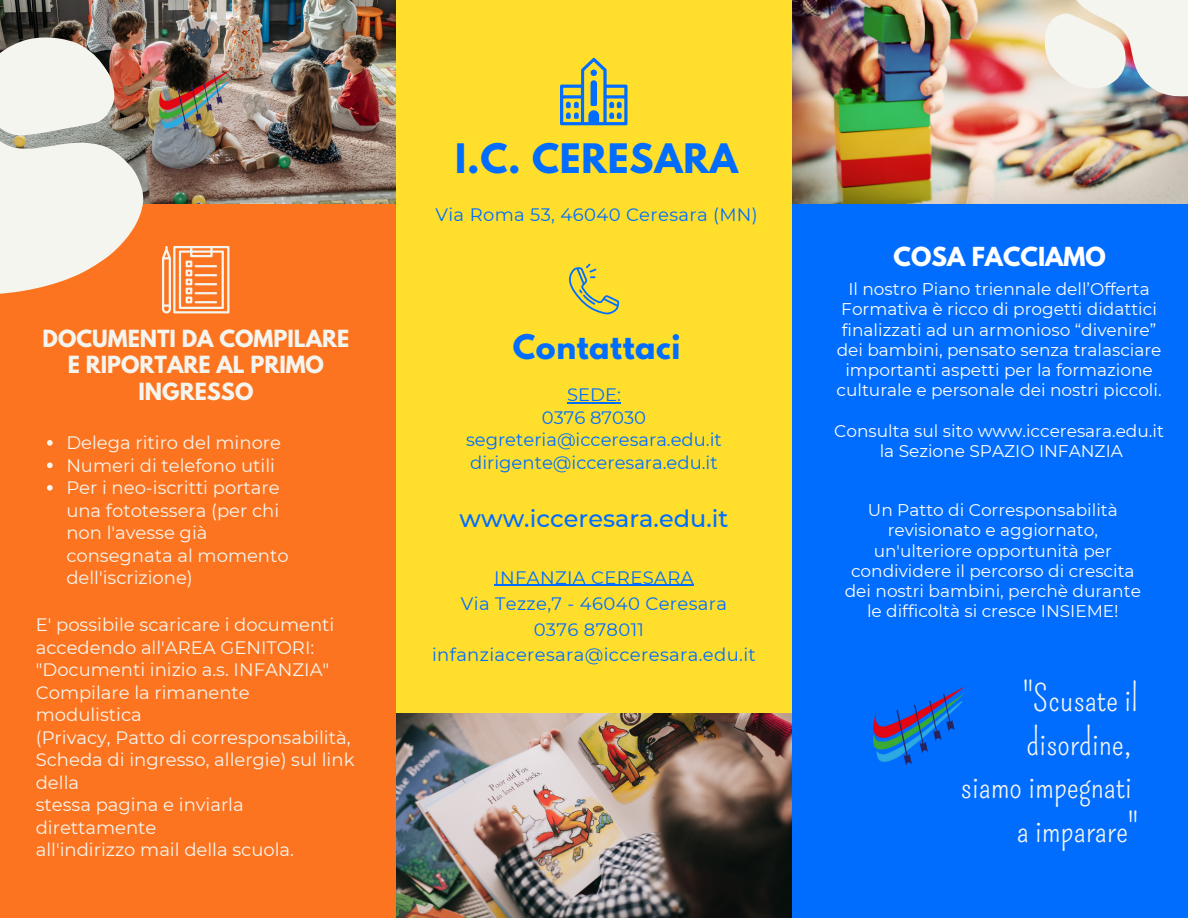
<style>
.page{position:relative;width:1188px;height:918px;background:#fd7420}
.page>*{position:absolute;margin:0;border:0;box-sizing:border-box;transform-origin:0 0}
.t1{font:700 36px "League Spartan";letter-spacing:.02em;color:#006dff}
.t2{font:35.55px/43.8px "Pompiere";color:#f5f5ef;text-align:right}
.t3{font:700 30px "League Spartan";letter-spacing:.02em;color:#006dff}
.t4{font:500 24px "Montserrat";color:#006dff}
.t5{font:700 23.25px "League Spartan";color:#fff}
.t6{font:700 21px/26.5px "League Spartan";color:#f5f5ef;text-align:center}
.t7{font:18px/22.5px "Montserrat";color:#f5f5ef}
.t8{font:18px/25.8px "Montserrat";letter-spacing:.02em;color:#006dff;text-align:center}
.t9{font:18px/22.5px "Montserrat";color:#006dff;text-align:center}
.t10{font:16.95px/20.2px "Montserrat";color:#fff;text-align:center}
</style>
<div class="page">
<div style="left:396px;top:0;width:396px;height:918px;background:#ffdf2b"></div>
<div style="left:792px;top:203px;width:396px;height:715px;background:#006dff"></div>
<img style="left:0;top:0;width:396px;height:204px">
<img style="left:0;top:2px;width:193px;height:312px">
<svg style="left:162px;top:246px;width:67px;height:67px"></svg>
<img style="left:792px;top:0;width:396px;height:203px">
<svg style="left:1043px;top:0;width:145px;height:99px"></svg>
<img style="left:396px;top:713px;width:396px;height:205px">
<svg style="left:47px;top:440px;width:6px;height:6px"></svg>
<svg style="left:47px;top:463px;width:6px;height:5px"></svg>
<svg style="left:47px;top:485px;width:6px;height:6px"></svg>
<svg style="left:569px;top:264px;width:50px;height:50px"></svg>
<hr style="left:494px;top:585px;width:200px;height:1px;background:#006dff">
<svg style="left:560px;top:58px;width:68px;height:67px"></svg>
<hr style="left:567px;top:402px;width:54px;height:1px;background:#006dff">
<img style="left:160px;top:71px;width:70px;height:59px">
<img style="left:873px;top:688px;width:90px;height:76px">
<p class="t6" style="left:43px;top:328px;width:308px">DOCUMENTI DA COMPILARE<br>E RIPORTARE AL PRIMO<br>INGRESSO</p>
<p class="t7" style="left:66px;top:431px;width:224px">Delega ritiro del minore<br>Numeri di telefono utili<br>Per i neo-iscritti portare una fototessera (per chi non l'avesse già consegnata al momento dell'iscrizione)</p>
<p class="t7" style="left:36px;top:614px;width:320px">E' possibile scaricare i documenti accedendo all'AREA GENITORI: "Documenti inizio a.s. INFANZIA"<br>Compilare la rimanente modulistica<br>(Privacy, Patto di corresponsabilità,<br>Scheda di ingresso, allergie) sul link della<br>stessa pagina e inviarla direttamente<br>all'indirizzo mail della scuola.</p>
<h1 class="t1" style="left:455px;top:141px;width:284px">I.C. CERESARA</h1>
<p class="t8" style="left:436px;top:202px;width:324px">Via Roma 53, 46040 Ceresara (MN)</p>
<h3 class="t3" style="left:513px;top:332px;width:169px">Contattaci</h3>
<p class="t9" style="left:466px;top:383px;width:257px">SEDE:<br>0376 87030 segreteria@icceresara.edu.it dirigente@icceresara.edu.it</p>
<h3 class="t4" style="left:460px;top:504px;width:270px">www.icceresara.edu.it</h3>
<p class="t8" style="left:432px;top:564px;width:325px">INFANZIA CERESARA<br>Via Tezze,7 - 46040 Ceresara<br>0376 878011 infanziaceresara@icceresara.edu.it</p>
<h3 class="t5" style="left:894px;top:245px;width:214px">COSA FACCIAMO</h3>
<p class="t10" style="left:837px;top:279px;width:327px">Il nostro Piano triennale dell’Offerta Formativa è ricco di progetti didattici finalizzati ad un armonioso “divenire” dei bambini, pensato senza tralasciare importanti aspetti per la formazione culturale e personale dei nostri piccoli.</p>
<p class="t10" style="left:834px;top:421px;width:331px">Consulta sul sito www.icceresara.edu.it la Sezione SPAZIO INFANZIA</p>
<p class="t10" style="left:845px;top:500px;width:298px">Un Patto di Corresponsabilità revisionato e aggiornato, un'ulteriore opportunità per condividere il percorso di crescita dei nostri bambini, perchè durante le difficoltà si cresce INSIEME!</p>
<h2 class="t2" style="left:961px;top:677px;width:179px">"Scusate il disordine,<br>siamo impegnati a imparare"</h2>
</div>
